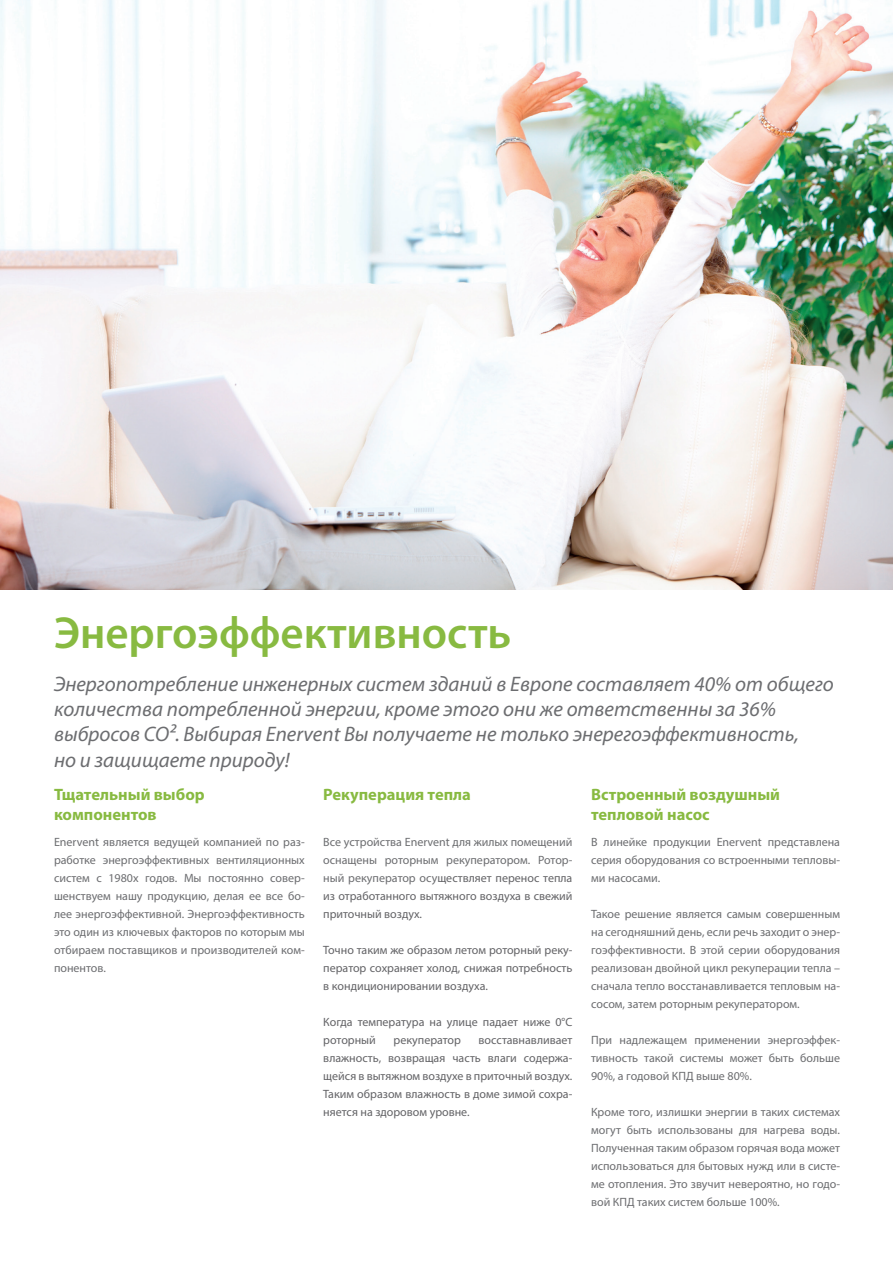
<style>
.page{position:relative;width:893px;height:1263px;background:#fff}
.page>*{position:absolute;margin:0;border:0;box-sizing:border-box;transform-origin:0 0}
.t1{font:600 45px "Myriad Pro";color:#88ba41}
.t2{font:italic 21px/25.2px "Myriad Pro";color:#6c6d70}
.Subheading{font:700 16.5px/19.8px "Myriad Pro";color:#88ba41}
.Body_Text{font:12px/18px "Myriad Pro";color:#6c6d70;text-align:justify}
.Body_Text-2{font:12px/18px "Myriad Pro";color:#636366;text-align:justify}
.s1{color:#636366}
</style>
<div class="page">
<img style="left:0;top:0;width:893px;height:589px">
<p class="t1" style="left:54px;top:605px;width:459px">Энергоэффективность</p>
<p class="t2" style="left:54px;top:671px;width:781px">Энергопотребление инженерных систем зданий в Европе составляет 40% от общего количества потребленной энергии, кроме этого они же ответственны за 36% выбросов СО2. Выбирая Enervent Вы получаете не только энерегоэффективность,<br>но и защищаете природу!</p>
<p class="Subheading" style="left:54px;top:784px;width:152px">Тщательный выбор компонентов</p>
<p class="Body_Text" style="left:54px;top:833px;width:252px">Enervent является ведущей компанией по раз&shy;работке энергоэффективных вентиляционных систем с 1980х годов. Мы постоянно совер&shy;шенствуем нашу продукцию, делая ее все бо&shy;лее энергоэффективной. Энергоэффективность это один из ключевых факторов по которым мы отбираем поставщиков и производителей ком&shy;понентов.</p>
<p class="Subheading" style="left:323px;top:784px;width:149px">Рекуперация тепла</p>
<p class="Body_Text" style="left:323px;top:833px;width:251px">Все устройства Enervent для жилых помещений оснащены роторным рекуператором. Ротор&shy;ный рекуператор осу<span class="s1">ществляет перенос тепла из отработанного вытяжного воздуха в свежий приточный воздух.</span></p>
<p class="Body_Text-2" style="left:323px;top:941px;width:251px">Точно таким же образом летом роторный реку&shy;ператор сохраняет холод, снижая потребность в кондиционировании воздуха.</p>
<p class="Body_Text-2" style="left:323px;top:1013px;width:251px">Когда температура на улице падает ниже 0°C роторный</p>
<p class="Body_Text-2" style="left:323px;top:1031px;width:251px;text-indent:155px">восставнавливает влажность, возвращая часть влаги содержа&shy;щейся в вытяжном воздухе в приточный воздух.<br>Таким образом влажность в доме зимой сохра&shy;няется на здоровом уровне.</p>
<p class="Body_Text-2" style="left:393px;top:1031px;width:69px">рекуператор</p>
<p class="Subheading" style="left:591px;top:784px;width:191px">Встроенный воздушный тепловой насос</p>
<p class="Body_Text" style="left:591px;top:833px;width:250px">В линейке продукции Enervent представлена серия оборудования со встроенными тепловы&shy;ми насосами.</p>
<p class="Body_Text" style="left:591px;top:905px;width:250px">Такое решение является самым совершенным на сегодняшний день, если речь заходит о энер&shy;гоэффективности. В этой серии оборудования реализован двойной цикл рекуперации тепла – сначала тепло восстанавливается тепловым на&shy;сосом, затем роторным рекуператором.</p>
<p class="Body_Text" style="left:591px;top:1031px;width:250px">При надлежащем применении энергоэффек&shy;тивность такой системы может быть больше 90%, а годовой КПД выше 80%.</p>
<p class="Body_Text" style="left:591px;top:1103px;width:250px">Кроме того, излишки энергии в таких системах могут быть использованы для нагрева воды.<br>Полученная таким образом горячая вода может использоваться для бытовых нужд или в систе&shy;ме отопления. Это звучит невероятно, но годо&shy;вой КПД таких систем больше 100%.</p>
</div>
